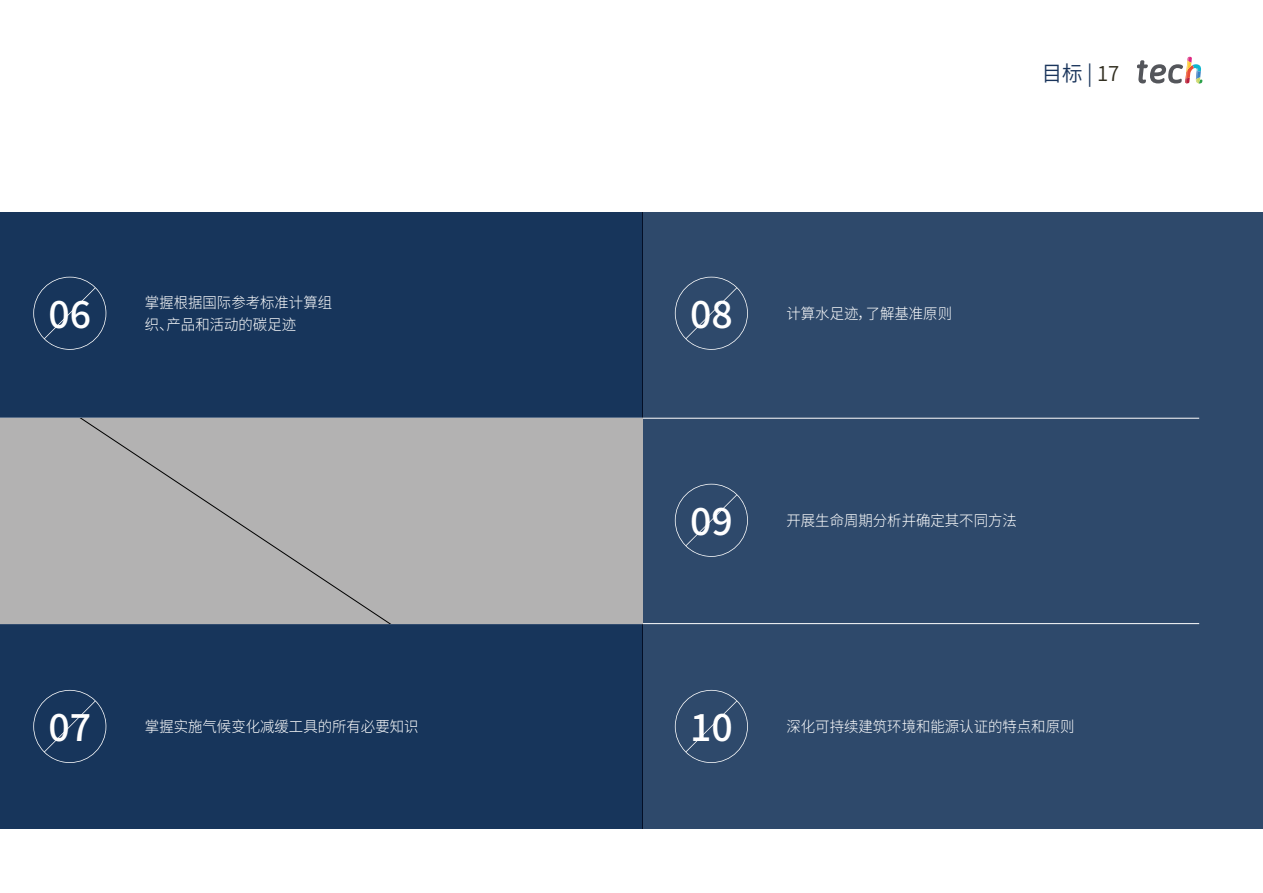
<style>
.page{position:relative;width:1263px;height:893px;background:#fff}
.page>*{position:absolute;margin:0;border:0;box-sizing:border-box;transform-origin:0 0}
.t1{font:500 37.5px "Source Han Sans CN";color:#fff}
.t2{font:21px "Source Han Sans CN";color:#1a355c}
.t3{font:300 15px/22.5px "Source Han Sans CN";color:#fff;scale:.96 1}
.s1{color:#312e20}
</style>
<div class="page">
<div style="left:0;top:213px;width:642px;height:616px;background:#17355b"></div>
<div style="left:642px;top:213px;width:621px;height:616px;background:#2e496b"></div>
<svg style="left:1137px;top:57px;width:65px;height:27px"></svg>
<svg style="left:33px;top:277px;width:73px;height:73px"></svg>
<svg style="left:675px;top:277px;width:73px;height:73px"></svg>
<svg style="left:33px;top:690px;width:73px;height:73px"></svg>
<svg style="left:675px;top:484px;width:73px;height:73px"></svg>
<svg style="left:675px;top:690px;width:73px;height:73px"></svg>
<hr style="left:0;top:418px;width:1199px;height:1px;background:#fff">
<hr style="left:0;top:623px;width:1199px;height:1px;background:#fff">
<div style="left:0;top:418px;width:642px;height:205px;background:#b3b2b2"></div>
<h2 class="t2" style="left:1042px;top:61px;width:79px">目标 | <span class="s1">17</span></h2>
<p class="t3" style="left:145px;top:292px;width:196px">掌握根据国际参考标准计算组织、产品和活动的碳足迹</p>
<h1 class="t1" style="left:48px;top:293px;width:44px">06</h1>
<h1 class="t1" style="left:690px;top:293px;width:44px">08</h1>
<p class="t3" style="left:786px;top:303px;width:174px">计算水足迹，了解基准原则</p>
<h1 class="t1" style="left:690px;top:500px;width:44px">09</h1>
<p class="t3" style="left:786px;top:510px;width:242px">开展生命周期分析并确定其不同方法</p>
<h1 class="t1" style="left:48px;top:706px;width:44px">07</h1>
<p class="t3" style="left:786px;top:716px;width:302px">深化可持续建筑环境和能源认证的特点和原则</p>
<h1 class="t1" style="left:690px;top:706px;width:44px">10</h1>
<p class="t3" style="left:145px;top:716px;width:287px">掌握实施气候变化减缓工具的所有必要知识</p>
</div>
